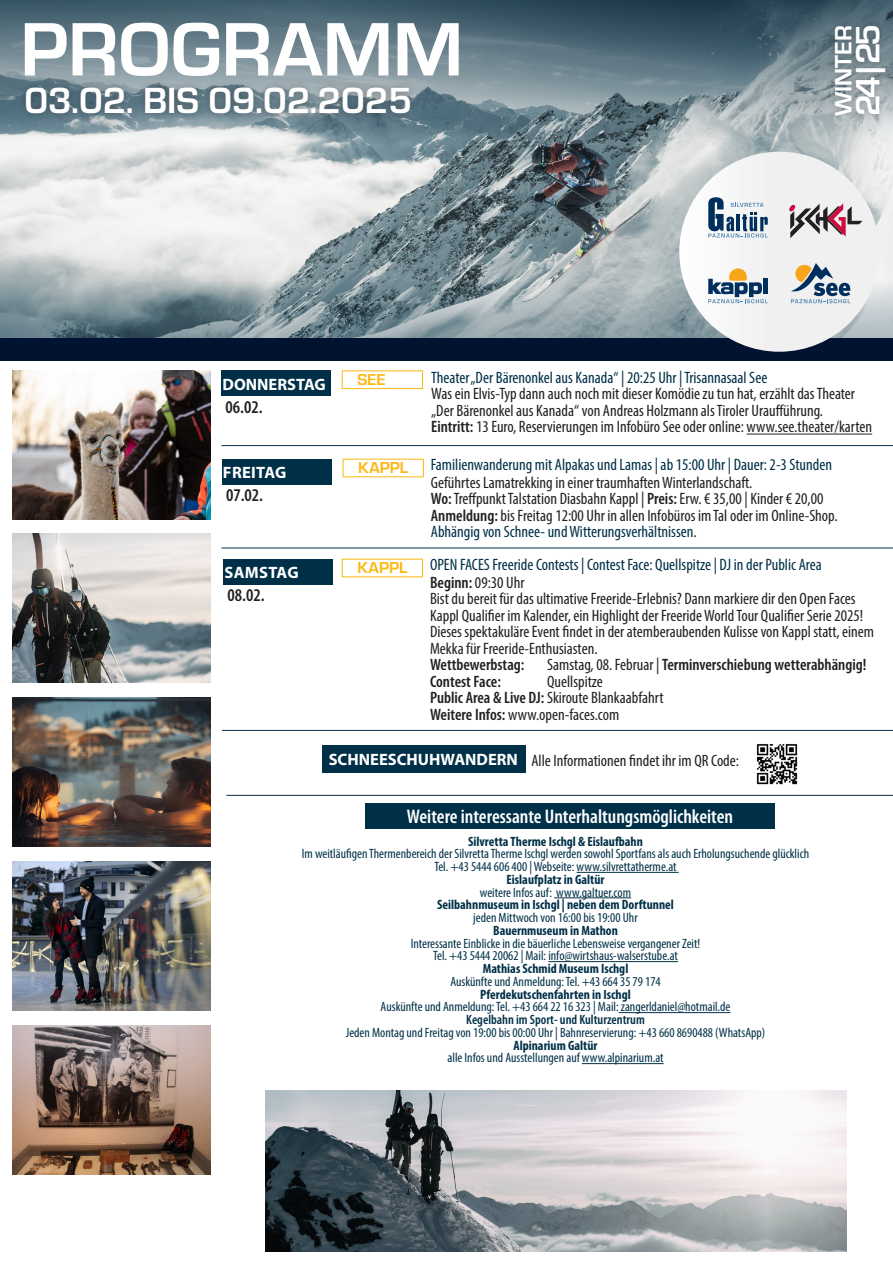
<style>
.page{position:relative;width:893px;height:1263px;background:#fff}
.page>*{position:absolute;margin:0;border:0;box-sizing:border-box;transform-origin:0 0}
.t1{font:700 78.45px "Eurostile";color:#fff}
.t2{font:700 37.8px "Eurostile";color:#fff}
.t3{font:700 34.95px "Eurostile";color:#fff}
.t4{font:700 24.45px "Eurostile";letter-spacing:.005em;color:#fff}
.t5{font:600 condensed 19.8px "Myriad Pro";color:#fff}
.t6{font:600 condensed 18px "Myriad Pro";color:#231f20}
.t7{font:condensed 16.5px/16.5px "Myriad Pro";color:#231f20}
.t8{font:condensed 16.5px/18px "Myriad Pro";color:#003048}
.t9{font:600 condensed 16.5px "Myriad Pro";color:#231f20}
.t10{font:700 16.5px "Myriad Pro";color:#fff}
.t11{font:700 16.5px "Myriad Pro";letter-spacing:.02em;color:#fff}
.t12{font:700 16.5px "Eurostile";color:#fcb814}
.Absatzformat_1{font:condensed 13.5px/12.8px "Myriad Pro";color:#003048;text-align:center}
.Absatzformat_1-2{font:700 condensed 13.5px/12.8px "Myriad Pro";color:#003048;text-align:center}
.Absatzformat_1-3{font:600 condensed 13.5px "Myriad Pro";color:#003048}
.s1{font-weight:600}
.s2{color:#231f20}
.s3{font-weight:600;color:#231f20}
.s4{font-weight:400}
.s5{font-weight:700}
</style>
<div class="page">
<hr style="left:577px;top:872px;width:102px;height:1px;background:#003048">
<hr style="left:554px;top:897px;width:77px;height:1px;background:#003048">
<hr style="left:548px;top:961px;width:130px;height:1px;background:#003048">
<hr style="left:619px;top:1012px;width:111px;height:1px;background:#003048">
<hr style="left:582px;top:1063px;width:82px;height:1px;background:#003048">
<div style="left:365px;top:804px;width:410px;height:25px;background:#003048"></div>
<div style="left:322px;top:745px;width:203px;height:28px;background:#003048"></div>
<img style="left:756px;top:744px;width:42px;height:41px">
<hr style="left:226px;top:795px;width:667px;height:1px;background:#003048">
<hr style="left:222px;top:730px;width:671px;height:1px;background:#003048">
<div style="left:223px;top:559px;width:110px;height:26px;background:#003048"></div>
<img style="left:265px;top:1090px;width:581px;height:161px">
<img style="left:0;top:149px;width:892px;height:130px">
<svg style="left:0;top:279px;width:893px;height:59px;background:#889aa0"></svg>
<svg style="left:0;top:0;width:893px;height:149px;background:#6f848e"></svg>
<div style="left:828px;top:18px;width:64px;height:105px;background:#231f20;opacity:.26"></div>
<div style="left:0;top:338px;width:893px;height:23px;background:#011331"></div>
<div style="left:679px;top:152px;width:200px;height:200px;background:#f0f0f1;border-radius:100px"></div>
<svg style="left:708px;top:268px;width:60px;height:35px"></svg>
<svg style="left:789px;top:203px;width:73px;height:35px"></svg>
<svg style="left:708px;top:197px;width:60px;height:41px"></svg>
<hr style="left:737px;top:214px;width:3px;height:17px;background:#002f5e">
<svg style="left:791px;top:263px;width:59px;height:40px"></svg>
<div style="left:18px;top:80px;width:400px;height:41px;background:#231f20;opacity:.36"></div>
<div style="left:222px;top:459px;width:109px;height:26px;background:#003048"></div>
<hr style="left:221px;top:548px;width:672px;height:1px;background:#003048">
<img style="left:13px;top:534px;width:198px;height:148px">
<img style="left:13px;top:697px;width:198px;height:149px">
<img style="left:13px;top:861px;width:198px;height:149px">
<img style="left:13px;top:1026px;width:198px;height:149px">
<img style="left:13px;top:370px;width:198px;height:149px">
<hr style="left:746px;top:434px;width:126px;height:1px;background:#231f20">
<div style="left:342px;top:370px;width:81px;height:19px;border:1px solid #fcb814"></div>
<div style="left:221px;top:370px;width:110px;height:26px;background:#003048"></div>
<hr style="left:221px;top:445px;width:672px;height:1px;background:#003048">
<p class="t1" style="left:20px;top:6px;width:444px">PROGRAMM</p>
<p class="t2" style="left:24px;top:80px;width:389px">03.02. BIS 09.02.2025</p>
<p class="t4" style="left:830px;top:116px;width:93px;rotate:-90deg">WINTER</p>
<p class="t3" style="left:848px;top:116px;width:94px;rotate:-90deg">24|25</p>
<p class="t10" style="left:223px;top:373px;width:105px">DONNERSTAG</p>
<p class="t6" style="left:226px;top:397px;width:39px">06.02.</p>
<p class="t12" style="left:357px;top:371px;width:30px">SEE</p>
<p class="t8" style="left:431px;top:368px;width:338px">Theater „Der Bärenonkel aus Kanada“ | 20:25 Uhr | Trisannasaal See</p>
<p class="t7" style="left:431px;top:385px;width:425px">Was ein Elvis-Typ dann auch noch mit dieser Komödie zu tun hat, erzählt das Theater „Der Bärenonkel aus Kanada“ von Andreas Holzmann als Tiroler Uraufführung.</p>
<p class="t7" style="left:431px;top:418px;width:442px"><span class="s1">Eintritt:</span> 13 Euro, Reservierungen im Infobüro See oder online: www.see.theater/karten</p>
<p class="t11" style="left:223px;top:462px;width:65px">FREITAG</p>
<p class="t12" style="left:358px;top:459px;width:51px">KAPPL</p>
<p class="t8" style="left:431px;top:455px;width:403px">Familienwanderung mit Alpakas und Lamas | ab 15:00 Uhr | Dauer: 2-3 Stunden<br><span class="s2">Geführtes Lamatrekking in einer traumhaften Winterlandschaft.</span></p>
<p class="t7" style="left:431px;top:490px;width:394px"><span class="s1">Wo:</span> Treffpunkt Talstation Diasbahn Kappl | <span class="s1">Preis:</span> Erw. € 35,00 | Kinder € 20,00</p>
<p class="t7" style="left:431px;top:507px;width:408px"><span class="s1">Anmeldung:</span> bis Freitag 12:00 Uhr in allen Infobüros im Tal oder im Online-Shop.</p>
<p class="t8" style="left:431px;top:522px;width:267px">Abhängig von Schnee- und Witterungsverhältnissen.</p>
<p class="t6" style="left:226px;top:486px;width:39px">07.02.</p>
<p class="t11" style="left:224px;top:562px;width:76px">SAMSTAG</p>
<p class="t12" style="left:357px;top:559px;width:51px">KAPPL</p>
<p class="t8" style="left:430px;top:555px;width:393px">OPEN FACES Freeride Contests | Contest Face: Quellspitze | DJ in der Public Area<br><span class="s3">Beginn:</span> <span class="s2">09:30 Uhr</span></p>
<p class="t7" style="left:430px;top:590px;width:446px">Bist du bereit für das ultimative Freeride-Erlebnis? Dann markiere dir den Open Faces Kappl Qualifier im Kalender, ein Highlight der Freeride World Tour Qualifier Serie 2025!<br>Dieses spektakuläre Event findet in der atemberaubenden Kulisse von Kappl statt, einem Mekka für Freeride-Enthusiasten.</p>
<p class="t9" style="left:430px;top:656px;width:96px">Wettbewerbstag:</p>
<p class="t9" style="left:547px;top:656px;width:321px"><span class="s4">Samstag, 08. Februar |</span> Terminverschiebung wetterabhängig!</p>
<p class="t9" style="left:430px;top:672px;width:72px">Contest Face:</p>
<p class="t7" style="left:547px;top:673px;width:57px">Quellspitze</p>
<p class="t7" style="left:430px;top:689px;width:235px"><span class="s1">Public Area &amp; Live DJ:</span>Skiroute Blankaabfahrt</p>
<p class="t7" style="left:430px;top:706px;width:191px"><span class="s1">Weitere Infos:</span> www.open-faces.com</p>
<p class="t6" style="left:228px;top:586px;width:39px">08.02.</p>
<p class="t10" style="left:329px;top:749px;width:191px">SCHNEESCHUHWANDERN</p>
<p class="t7" style="left:531px;top:752px;width:209px">Alle Informationen findet ihr im QR Code:</p>
<p class="t5" style="left:407px;top:806px;width:328px">Weitere interessante Unterhaltungsmöglichkeiten</p>
<p class="Absatzformat_1" style="left:302px;top:834px;width:509px"><span class="s5">Silvretta Therme Ischgl &amp; Eislaufbahn<br></span>Im weitläufigen Thermenbereich der Silvretta Therme Ischgl werden sowohl Sportfans als auch Erholungsuchende glücklich<br>Tel. +43 5444 606 400 | Webseite: www.silvrettatherme.at</p>
<p class="Absatzformat_1-2" style="left:507px;top:872px;width:99px">Eislaufplatz in Galtür</p>
<p class="Absatzformat_1" style="left:480px;top:885px;width:153px">weitere Infos auf: www.galtuer.com</p>
<p class="Absatzformat_1-2" style="left:437px;top:898px;width:238px">Seilbahnmuseum in Ischgl | neben dem Dorftunnel <span class="s4">jeden Mittwoch von 16:00 bis 19:00 Uhr</span></p>
<p class="Absatzformat_1-2" style="left:493px;top:923px;width:126px">Bauernmuseum in Mathon</p>
<p class="Absatzformat_1" style="left:411px;top:936px;width:291px">Interessante Einblicke in die bäuerliche Lebensweise vergangener Zeit!<br>Tel. +43 5444 20062 | Mail: info@wirtshaus-walserstube.at<br><span class="s5">Mathias Schmid Museum Ischgl</span></p>
<p class="Absatzformat_1" style="left:450px;top:975px;width:212px">Auskünfte und Anmeldung: Tel. +43 664 35 79 174<br><span class="s5">Pferdekutschenfahrten in Ischgl</span></p>
<p class="Absatzformat_1" style="left:381px;top:1000px;width:351px">Auskünfte und Anmeldung: Tel. +43 664 22 16 323 | Mail: zangerldaniel@hotmail.de</p>
<p class="Absatzformat_1-3" style="left:466px;top:1012px;width:180px">Kegelbahn im Sport- und Kulturzentrum</p>
<p class="Absatzformat_1" style="left:346px;top:1026px;width:421px">Jeden Montag und Freitag von 19:00 bis 00:00 Uhr | Bahnreservierung: +43 660 8690488 (WhatsApp)</p>
<p class="Absatzformat_1-2" style="left:513px;top:1038px;width:86px">Alpinarium Galtür</p>
<p class="Absatzformat_1" style="left:447px;top:1051px;width:218px">alle Infos und Ausstellungen auf www.alpinarium.at</p>
</div>
